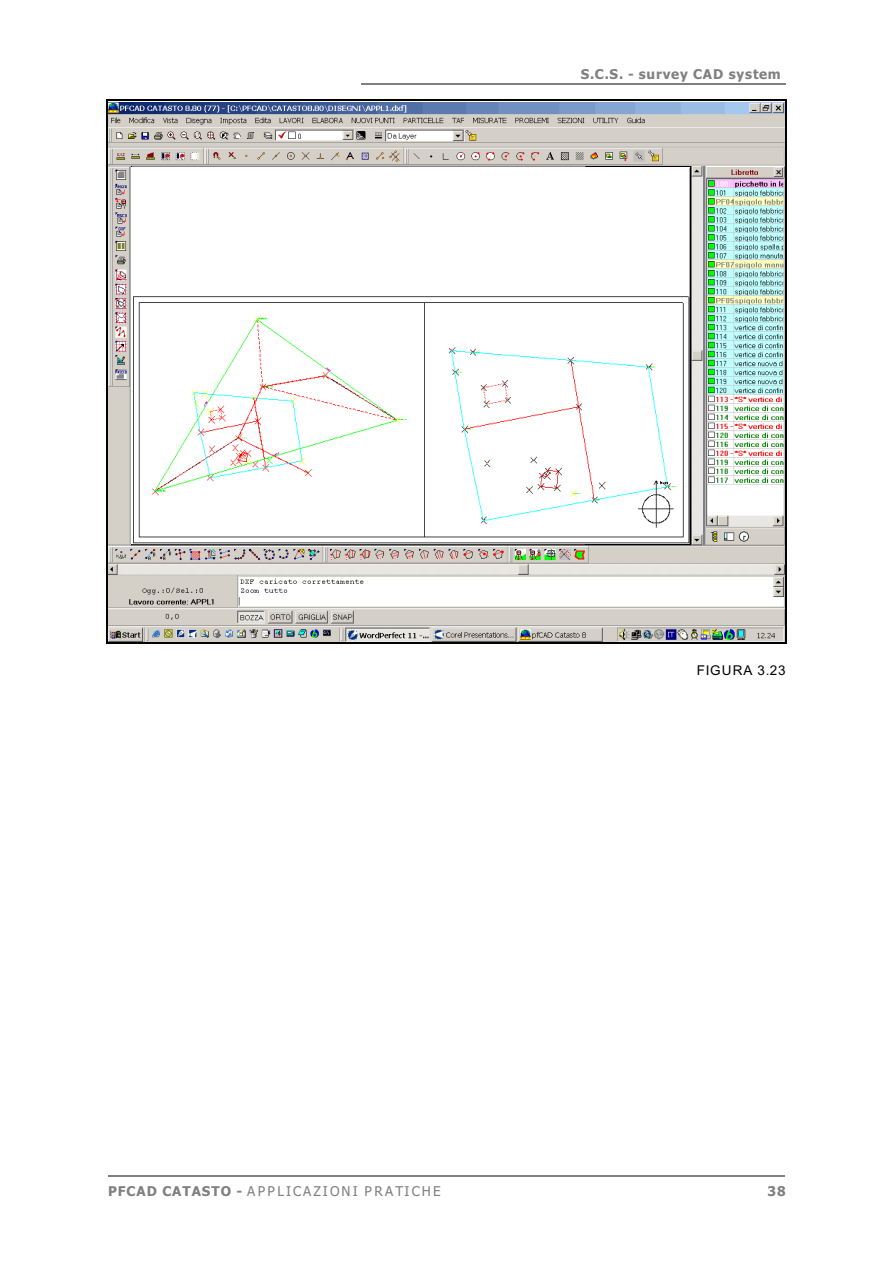
<style>
.page{position:relative;width:894px;height:1263px;background:#fff}
.page>*{position:absolute;margin:0;border:0;box-sizing:border-box;transform-origin:0 0}
.t1{font:italic 13.5px "Tahoma";letter-spacing:.165em;color:#808080}
.t2{font:700 13.5px "Tahoma";letter-spacing:.06em;color:#808080}
.t3{font:13.5px "Arial";letter-spacing:.07em;color:#000}
.s1{font-weight:700;font-style:normal}
</style>
<div class="page">
<hr style="left:361px;top:83px;width:425px;height:1px;background:#808080">
<hr style="left:108px;top:1175px;width:676px;height:1px;background:#808080">
<img style="left:108px;top:102px;width:676px;height:540px">
<img style="left:131px;top:167px;width:558px;height:377px">
<hr style="left:106px;top:99px;width:1px;height:544px;background:#000">
<hr style="left:785px;top:99px;width:1px;height:544px;background:#000">
<hr style="left:106px;top:99px;width:680px;height:1px;background:#000">
<hr style="left:106px;top:642px;width:680px;height:2px;background:#000">
<p class="t2" style="left:581px;top:69px;width:201px">S.C.S. - survey CAD system</p>
<p class="t3" style="left:697px;top:665px;width:90px">FIGURA 3.23</p>
<p class="t1" style="left:108px;top:1186px;width:334px"><span class="s1">PFCAD CATASTO -</span> APPLICAZIONI PRATICHE</p>
<p class="t2" style="left:767px;top:1186px;width:20px">38</p>
</div>
